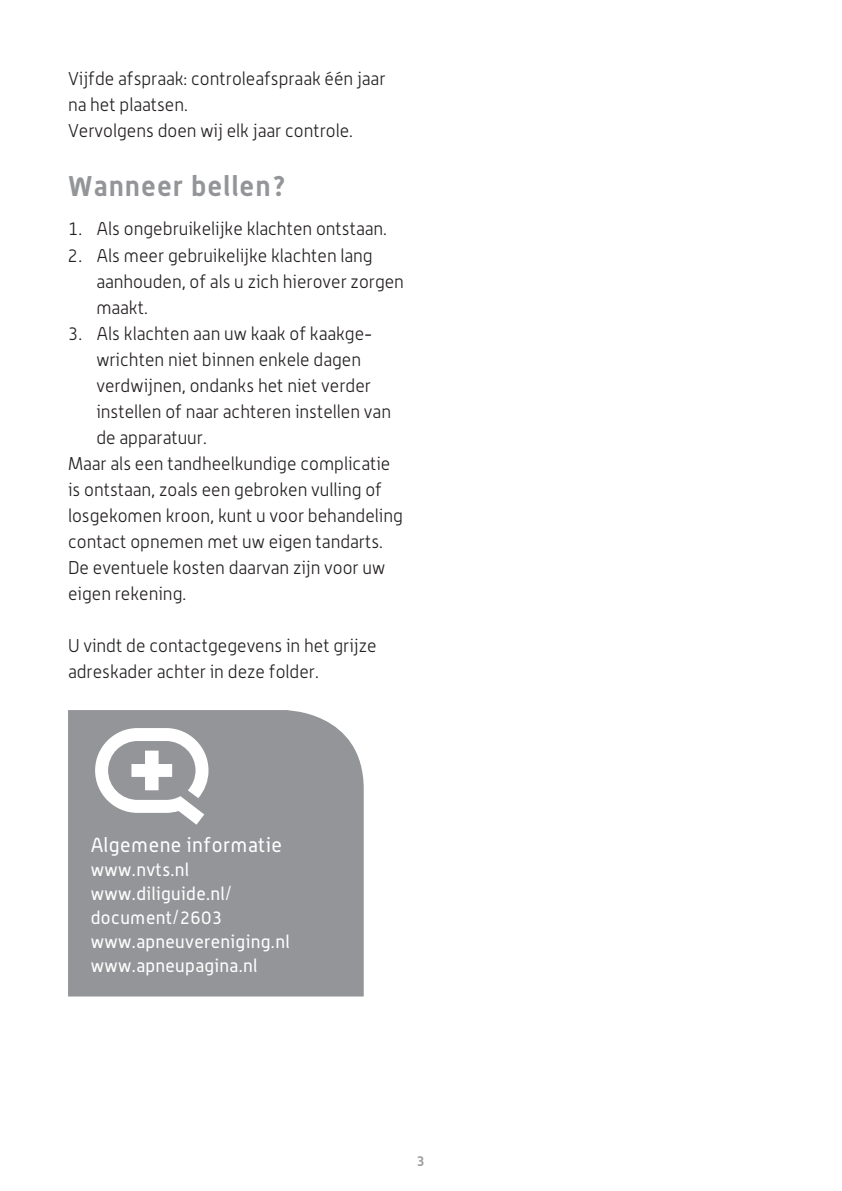
<style>
.page{position:relative;width:842px;height:1191px;background:#fff}
.page>*{position:absolute;margin:0;border:0;box-sizing:border-box;transform-origin:0 0}
.t1{font:700 28px "Alwyn";letter-spacing:.04em;color:#939598}
.t2{font:20px "Alwyn";letter-spacing:.025em;color:#fff}
.t3{font:300 18.2px/26px "Alwyn";color:#231f20}
.t4{font:18px/24px "Alwyn";letter-spacing:.02em;color:#fff}
.t5{font:700 14px "Alwyn";color:#9d9fa2}
</style>
<div class="page">
<div style="left:68px;top:710px;width:296px;height:286px;background:#939598"></div>
<svg style="left:95px;top:728px;width:113px;height:96px"></svg>
<p class="t3" style="left:68px;top:65px;width:319px">Vijfde afspraak: controleafspraak één jaar na het plaatsen.<br>Vervolgens doen wij elk jaar controle.</p>
<h1 class="t1" style="left:68px;top:169px;width:220px">Wanneer bellen?</h1>
<p class="t3" style="left:68px;top:216px;width:320px">1. Als ongebruikelijke klachten ontstaan.</p>
<p class="t3" style="left:96px;top:242px;width:309px;text-indent:-28px">2. Als meer gebruikelijke klachten lang aanhouden, of als u zich hierover zorgen maakt.</p>
<p class="t3" style="left:68px;top:320px;width:306px">3. Als klachten aan uw kaak of kaakge-</p>
<p class="t3" style="left:96px;top:346px;width:266px">wrichten niet binnen enkele dagen</p>
<p class="t3" style="left:96px;top:372px;width:276px">verdwijnen, ondanks het niet verder</p>
<p class="t3" style="left:96px;top:398px;width:296px">instellen of naar achteren instellen van</p>
<p class="t3" style="left:96px;top:424px;width:112px">de apparatuur.</p>
<p class="t3" style="left:68px;top:450px;width:324px">Maar als een tandheelkundige complicatie</p>
<p class="t3" style="left:68px;top:476px;width:316px">is ontstaan, zoals een gebroken vulling of</p>
<p class="t3" style="left:68px;top:502px;width:336px">losgekomen kroon, kunt u voor behandeling</p>
<p class="t3" style="left:68px;top:528px;width:316px">contact opnemen met uw eigen tandarts.</p>
<p class="t3" style="left:68px;top:554px;width:319px">De eventuele kosten daarvan zijn voor uw</p>
<p class="t3" style="left:68px;top:580px;width:120px">eigen rekening.</p>
<p class="t3" style="left:68px;top:632px;width:310px">U vindt de contactgegevens in het grijze adreskader achter in deze folder.</p>
<p class="t2" style="left:91px;top:833px;width:193px">Algemene informatie</p>
<p class="t4" style="left:91px;top:857px;width:200px">www.nvts.nl www.diliguide.nl/ document/2603 www.apneuvereniging.nl www.apneupagina.nl</p>
<p class="t5" style="left:417px;top:1152px;width:10px">3</p>
</div>
